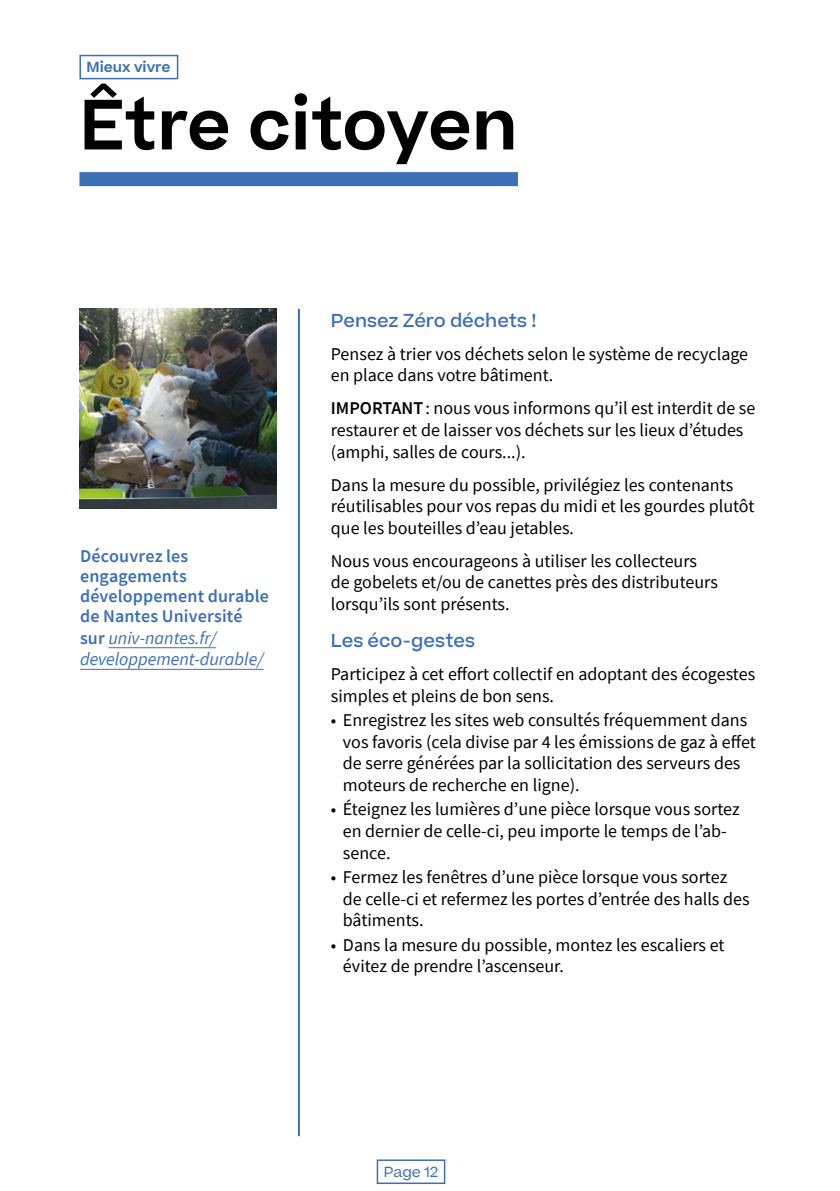
<style>
.page{position:relative;width:840px;height:1191px;background:#fff}
.page>*{position:absolute;margin:0;border:0;box-sizing:border-box;transform-origin:0 0}
.t1{font:600 68px "Beatrice";letter-spacing:-.005em;color:#000}
.t2{font:18px/21.6px "Source Sans Pro";color:#000}
.t3{font:600 18px/20.6px "Source Sans Pro";letter-spacing:.01em;color:#3b70b7}
.t4{font:500 18px "Beatrice";color:#3b70b7}
.t5{font:600 14px "Beatrice";color:#3b70b7}
.t6{font:14px "Beatrice";letter-spacing:-.005em;color:#3b70b7}
.s1{font-weight:400;font-style:italic}
.s2{font-weight:600}
</style>
<div class="page">
<hr style="left:298px;top:309px;width:2px;height:827px;background:#3b70b7">
<div style="left:79px;top:55px;width:99px;height:24px;border:2px solid #3b70b7"></div>
<div style="left:79px;top:172px;width:438px;height:14px;background:#3b70b7"></div>
<hr style="left:108px;top:647px;width:108px;height:1px;background:#3b70b7">
<hr style="left:80px;top:669px;width:183px;height:1px;background:#3b70b7">
<img style="left:79px;top:309px;width:198px;height:199px">
<div style="left:376px;top:1159px;width:69px;height:25px;border:2px solid #3b70b7"></div>
<p class="t5" style="left:87px;top:58px;width:85px">Mieux vivre</p>
<h1 class="t1" style="left:79px;top:79px;width:439px">Être citoyen</h1>
<p class="t3" style="left:80px;top:545px;width:190px">Découvrez les engagements développement durable de Nantes Université sur <span class="s1">univ-nantes.fr/ developpement-durable/</span></p>
<p class="t4" style="left:331px;top:308px;width:207px">Pensez Zéro déchets !</p>
<p class="t2" style="left:331px;top:343px;width:418px">Pensez à trier vos déchets selon le système de recyclage en place dans votre bâtiment.</p>
<p class="t2" style="left:331px;top:397px;width:426px"><span class="s2">IMPORTANT</span>: nous vous informons qu’il est interdit de se restaurer et de laisser vos déchets sur les lieux d’études (amphi, salles de cours...).</p>
<p class="t2" style="left:331px;top:473px;width:425px">Dans la mesure du possible, privilégiez les contenants réutilisables pour vos repas du midi et les gourdes plutôt que les bouteilles d’eau jetables.</p>
<p class="t2" style="left:331px;top:550px;width:388px">Nous vous encourageons à utiliser les collecteurs de gobelets et/ou de canettes près des distributeurs lorsqu’ils sont présents.</p>
<p class="t4" style="left:331px;top:629px;width:146px">Les éco-gestes</p>
<p class="t2" style="left:331px;top:663px;width:425px">Participez à cet effort collectif en adoptant des écogestes simples et pleins de bon sens.</p>
<p class="t2" style="left:343px;top:709px;width:414px;text-indent:-12px">• Enregistrez les sites web consultés fréquemment dans vos favoris (cela divise par 4 les émissions de gaz à effet de serre générées par la sollicitation des serveurs des moteurs de recherche en ligne).</p>
<p class="t2" style="left:343px;top:798px;width:398px;text-indent:-12px">• Éteignez les lumières d’une pièce lorsque vous sortez en dernier de celle-ci, peu importe le temps de l’ab&shy;sence.</p>
<p class="t2" style="left:343px;top:866px;width:408px;text-indent:-12px">• Fermez les fenêtres d’une pièce lorsque vous sortez de celle-ci et refermez les portes d’entrée des halls des bâtiments.</p>
<p class="t2" style="left:343px;top:934px;width:383px;text-indent:-12px">• Dans la mesure du possible, montez les escaliers et évitez de prendre l’ascenseur.</p>
<p class="t6" style="left:383px;top:1162px;width:56px">Page 12</p>
</div>
